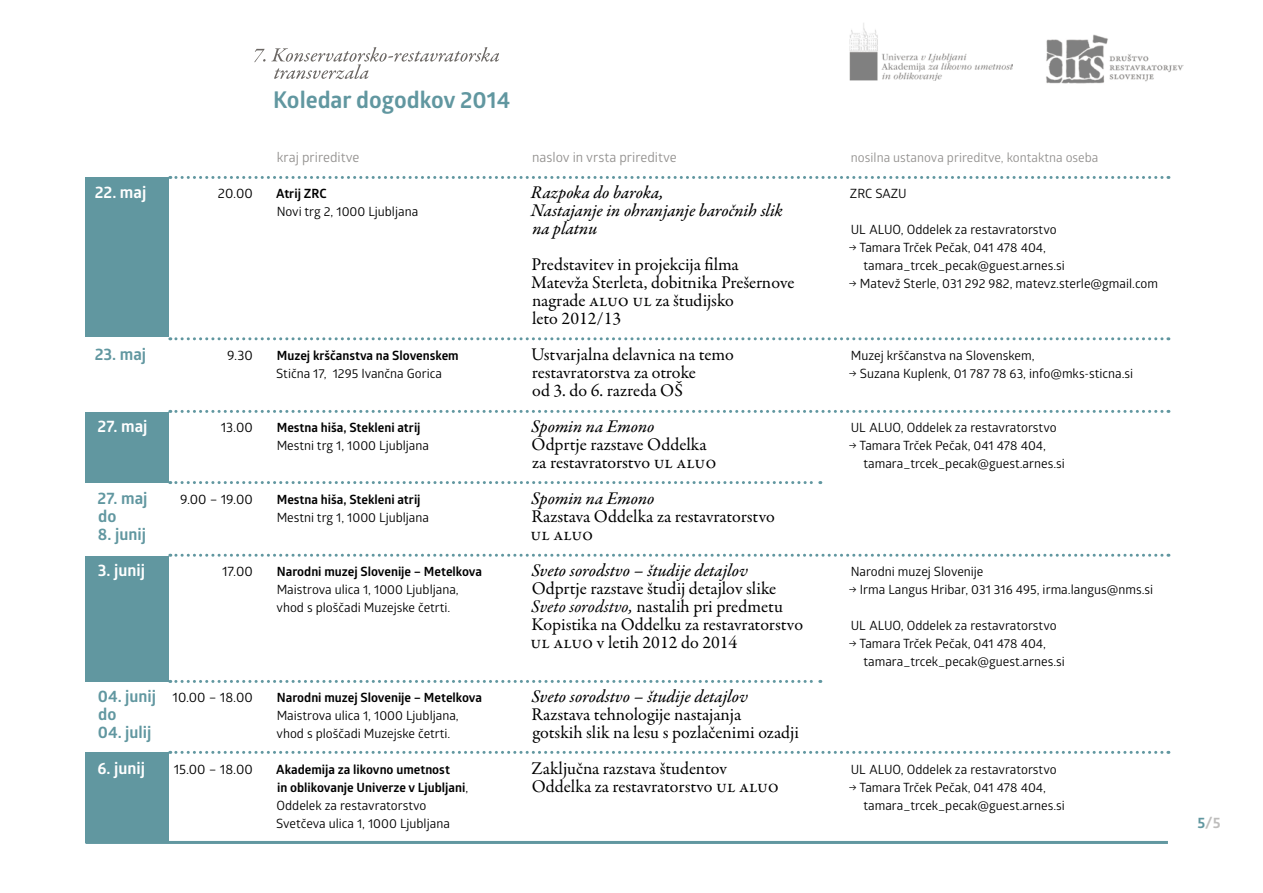
<style>
.page{position:relative;width:1263px;height:893px;background:#fff}
.page>*{position:absolute;margin:0;border:0;box-sizing:border-box;transform-origin:0 0}
.t1{font:700 23.25px "Glober";color:#6197a0}
.t2{font:18px/18px "Garamond Premr Pro";letter-spacing:-.005em;color:#000}
.t3{font:18px/18px "Garamond Premr Pro Med It";letter-spacing:-.005em;color:#000}
.t4{font:700 16.5px/18px "Glober";color:#6197a0}
.t5{font:700 16.5px "Glober";color:#fff}
.t6{font:700 15px "Glober";color:#bebdbc}
.t7{font:13.5px "Glober";color:#000}
.t8{font:13.5px "Glober";color:#949290}
.t9{font:12.75px/18px "Glober";color:#000}
.t10{font:700 12.75px/18px "Glober";color:#000}
.t11{font:12.75px "Glober";color:#949290}
.s1{font-style:italic}
.s2{font-weight:400}
.s3{color:#6197a0}
</style>
<div class="page">
<div style="left:85px;top:177px;width:83px;height:160px;background:#6197a0"></div>
<svg style="left:170px;top:176px;width:999px;height:3px"></svg>
<svg style="left:170px;top:410px;width:999px;height:3px"></svg>
<svg style="left:170px;top:337px;width:999px;height:3px"></svg>
<div style="left:86px;top:412px;width:83px;height:71px;background:#6197a0"></div>
<div style="left:86px;top:556px;width:83px;height:125px;background:#6197a0"></div>
<svg style="left:254px;top:47px;width:245px;height:32px"></svg>
<svg style="left:170px;top:481px;width:651px;height:3px"></svg>
<svg style="left:170px;top:554px;width:999px;height:3px"></svg>
<svg style="left:170px;top:680px;width:651px;height:3px"></svg>
<hr style="left:85px;top:841px;width:1083px;height:3px;background:#6197a0">
<div style="left:86px;top:752px;width:83px;height:91px;background:#6197a0"></div>
<svg style="left:170px;top:751px;width:999px;height:3px"></svg>
<img style="left:849px;top:23px;width:163px;height:57px">
<img style="left:1046px;top:34px;width:137px;height:50px">
<h1 class="t1" style="left:273px;top:83px;width:238px">Koledar dogodkov 2014</h1>
<p class="t5" style="left:95px;top:181px;width:53px">22. maj</p>
<p class="t7" style="left:218px;top:184px;width:36px">20.00</p>
<p class="t8" style="left:277px;top:148px;width:84px">kraj prireditve</p>
<p class="t10" style="left:276px;top:184px;width:52px">Atrij ZRC</p>
<p class="t9" style="left:277px;top:202px;width:143px">Novi trg 2, 1000 Ljubljana</p>
<p class="t4" style="left:95px;top:345px;width:53px">23. maj</p>
<p class="t7" style="left:227px;top:346px;width:27px">9.30</p>
<p class="t10" style="left:277px;top:346px;width:183px">Muzej krščanstva na Slovenskem</p>
<p class="t9" style="left:276px;top:364px;width:167px">Stična 17, 1295 Ivančna Gorica</p>
<p class="t5" style="left:98px;top:415px;width:51px">27. maj</p>
<p class="t7" style="left:221px;top:418px;width:33px">13.00</p>
<p class="t10" style="left:277px;top:418px;width:145px">Mestna hiša, Stekleni atrij</p>
<p class="t9" style="left:277px;top:436px;width:154px">Mestni trg 1, 1000 Ljubljana</p>
<p class="t4" style="left:98px;top:489px;width:51px">27. maj do</p>
<p class="t4" style="left:98px;top:525px;width:50px">8. junij</p>
<p class="t7" style="left:180px;top:490px;width:74px">9.00 – 19.00</p>
<p class="t10" style="left:277px;top:490px;width:145px">Mestna hiša, Stekleni atrij</p>
<p class="t9" style="left:277px;top:508px;width:154px">Mestni trg 1, 1000 Ljubljana</p>
<p class="t5" style="left:98px;top:559px;width:49px">3. junij</p>
<p class="t7" style="left:222px;top:562px;width:32px">17.00</p>
<p class="t10" style="left:277px;top:562px;width:207px">Narodni muzej Slovenije – Metelkova</p>
<p class="t9" style="left:277px;top:580px;width:184px">Maistrova ulica 1, 1000 Ljubljana, vhod s ploščadi Muzejske četrti.</p>
<p class="t8" style="left:532px;top:148px;width:146px">naslov in vrsta prireditve</p>
<h2 class="t3" style="left:531px;top:184px;width:254px">Razpoka do baroka,<br>Nastajanje in ohranjanje baročnih slik na platnu</h2>
<h2 class="t2" style="left:531px;top:256px;width:265px">Predstavitev in projekcija filma<br>Matevža Sterleta, dobitnika Prešernove nagrade aluo ul za študijsko<br>leto 2012/13</h2>
<h2 class="t2" style="left:531px;top:346px;width:204px">Ustvarjalna delavnica na temo restavratorstva za otroke<br>od 3. do 6. razreda OŠ</h2>
<h2 class="t3" style="left:531px;top:418px;width:125px">Spomin na Emono</h2>
<h2 class="t2" style="left:532px;top:436px;width:186px">Odprtje razstave Oddelka za restavratorstvo ul aluo</h2>
<h2 class="t3" style="left:531px;top:490px;width:125px">Spomin na Emono</h2>
<h2 class="t2" style="left:530px;top:508px;width:246px">Razstava Oddelka za restavratorstvo ul aluo</h2>
<h2 class="t3" style="left:531px;top:562px;width:218px">Sveto sorodstvo – študije detajlov</h2>
<h2 class="t2" style="left:530px;top:580px;width:274px">Odprtje razstave študij detajlov slike <span class="s1">Sveto sorodstvo,</span> nastalih pri predmetu Kopistika na Oddelku za restavratorstvo ul aluo v letih 2012 do 2014</h2>
<p class="t11" style="left:851px;top:149px;width:249px">nosilna ustanova prireditve, kontaktna oseba</p>
<p class="t9" style="left:850px;top:184px;width:58px">ZRC SAZU</p>
<p class="t9" style="left:851px;top:220px;width:207px">UL ALUO, Oddelek za restavratorstvo</p>
<p class="t9" style="left:863px;top:238px;width:203px;text-indent:-15px">→ Tamara Trček Pečak, 041 478 404, tamara_trcek_pecak@guest.arnes.si</p>
<p class="t9" style="left:849px;top:274px;width:311px">→ Matevž Sterle, 031 292 982, matevz.sterle@gmail.com</p>
<p class="t9" style="left:851px;top:346px;width:185px">Muzej krščanstva na Slovenskem,</p>
<p class="t9" style="left:849px;top:364px;width:286px">→ Suzana Kuplenk, 01 787 78 63, info@mks-sticna.si</p>
<p class="t9" style="left:851px;top:418px;width:207px">UL ALUO, Oddelek za restavratorstvo</p>
<p class="t9" style="left:863px;top:436px;width:203px;text-indent:-15px">→ Tamara Trček Pečak, 041 478 404, tamara_trcek_pecak@guest.arnes.si</p>
<p class="t9" style="left:851px;top:562px;width:134px">Narodni muzej Slovenije</p>
<p class="t9" style="left:849px;top:580px;width:306px">→ Irma Langus Hribar, 031 316 495, irma.langus@nms.si</p>
<p class="t9" style="left:851px;top:616px;width:207px">UL ALUO, Oddelek za restavratorstvo</p>
<p class="t9" style="left:863px;top:634px;width:203px;text-indent:-15px">→ Tamara Trček Pečak, 041 478 404, tamara_trcek_pecak@guest.arnes.si</p>
<p class="t4" style="left:98px;top:687px;width:60px">04. junij do</p>
<p class="t4" style="left:98px;top:723px;width:55px">04. julij</p>
<p class="t5" style="left:97px;top:757px;width:49px">6. junij</p>
<p class="t7" style="left:173px;top:688px;width:82px">10.00 – 18.00</p>
<p class="t7" style="left:174px;top:760px;width:81px">15.00 – 18.00</p>
<p class="t10" style="left:277px;top:688px;width:207px">Narodni muzej Slovenije – Metelkova</p>
<p class="t9" style="left:277px;top:706px;width:184px">Maistrova ulica 1, 1000 Ljubljana, vhod s ploščadi Muzejske četrti.</p>
<p class="t10" style="left:276px;top:760px;width:193px">Akademija za likovno umetnost<br>in oblikovanje Univerze v Ljubljani<span class="s2">,<br>Oddelek za restavratorstvo<br>Svetčeva ulica 1, 1000 Ljubljana</span></p>
<h2 class="t3" style="left:531px;top:688px;width:218px">Sveto sorodstvo – študije detajlov</h2>
<h2 class="t2" style="left:531px;top:706px;width:269px">Razstava tehnologije nastajanja<br>gotskih slik na lesu s pozlačenimi ozadji</h2>
<h2 class="t2" style="left:532px;top:760px;width:249px">Zaključna razstava študentov<br>Oddelka za restavratorstvo ul aluo</h2>
<p class="t9" style="left:851px;top:760px;width:207px">UL ALUO, Oddelek za restavratorstvo</p>
<p class="t9" style="left:863px;top:778px;width:203px;text-indent:-15px">→ Tamara Trček Pečak, 041 478 404, tamara_trcek_pecak@guest.arnes.si</p>
<p class="t6" style="left:1197px;top:812px;width:25px"><span class="s3">5</span>/5</p>
</div>
